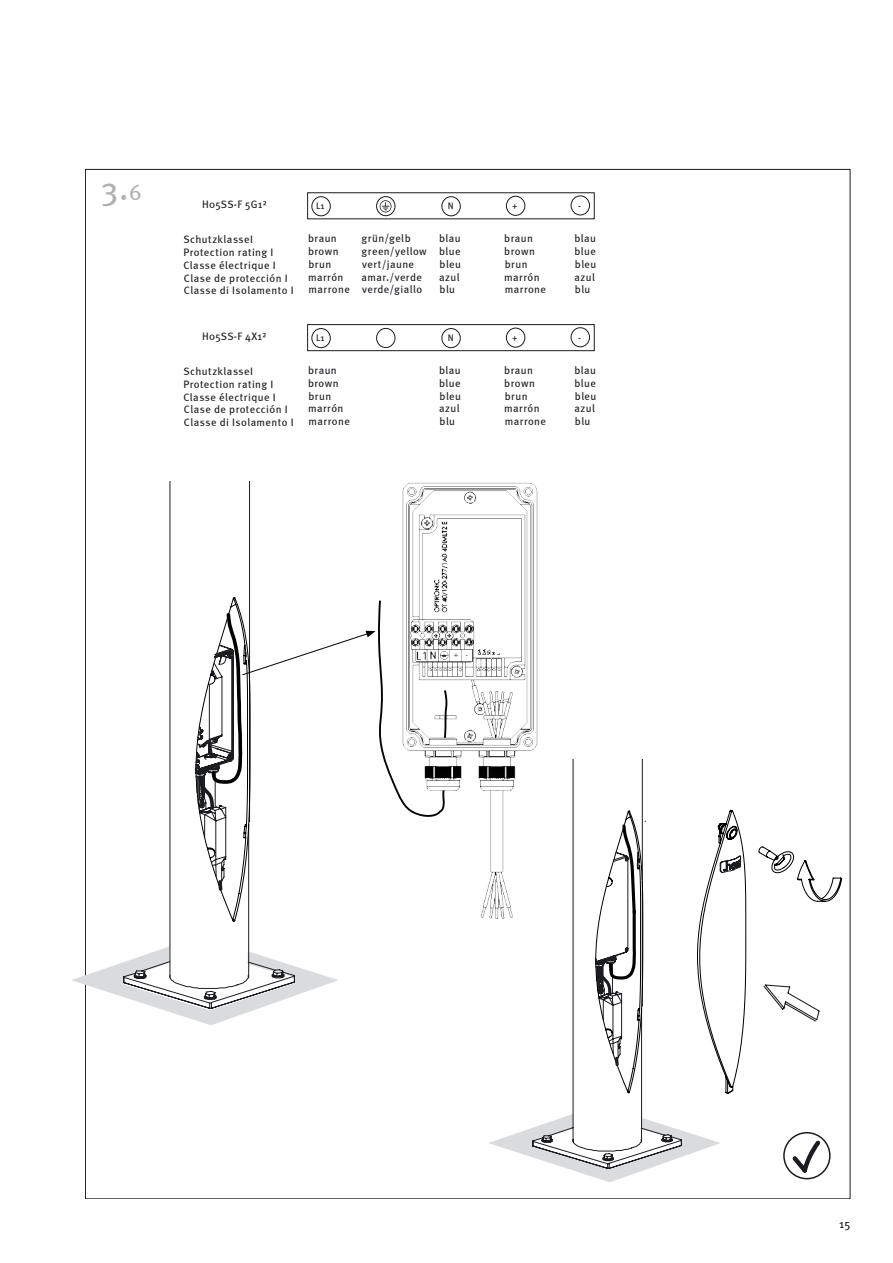
<style>
.page{position:relative;width:893px;height:1263px;background:#fff}
.page>*{position:absolute;margin:0;border:0;box-sizing:border-box;transform-origin:0 0}
.t1{font:33px "Meta";color:#aeb0b3}
.t2{font:12px "Meta";color:#1b1c20}
.t3{font:10.8px/12.9px "Meta";letter-spacing:.04em;color:#1b1c20}
.t4{font:9.45px "Meta";color:#1b1c20}
.t5{font:6.6px "Myriad Pro";color:#020202}
.s1{font-size:22.5px}
</style>
<div class="page">
<svg style="left:72px;top:929px;width:173px;height:96px"></svg>
<svg style="left:123px;top:984px;width:74px;height:25px"></svg>
<svg style="left:197px;top:984px;width:130px;height:29px"></svg>
<svg style="left:106px;top:922px;width:232px;height:62px"></svg>
<hr style="left:248px;top:824px;width:1px;height:154px;background:#1b1c20">
<img style="left:448px;top:482px;width:90px;height:436px">
<div style="left:450px;top:650px;width:11px;height:11px;background:#fff"></div>
<svg style="left:169px;top:482px;width:279px;height:440px"></svg>
<div style="left:311px;top:196px;width:20px;height:20px;border:1px solid #1b1c20;border-radius:50%"></div>
<div style="left:307px;top:192px;width:288px;height:27px;border:1px solid #1b1c20"></div>
<div style="left:441px;top:196px;width:20px;height:20px;border:1px solid #1b1c20;border-radius:50%"></div>
<div style="left:571px;top:196px;width:19px;height:19px;border:1px solid #1b1c20;border-radius:50%"></div>
<div style="left:506px;top:196px;width:19px;height:20px;border:1px solid #1b1c20;border-radius:50%"></div>
<svg style="left:378px;top:198px;width:16px;height:17px"></svg>
<svg style="left:380px;top:200px;width:11px;height:12px"></svg>
<div style="left:376px;top:196px;width:19px;height:20px;border:1px solid #1b1c20;border-radius:50%"></div>
<div style="left:311px;top:328px;width:20px;height:20px;border:1px solid #1b1c20;border-radius:50%"></div>
<div style="left:307px;top:324px;width:288px;height:27px;border:1px solid #1b1c20"></div>
<div style="left:441px;top:328px;width:20px;height:20px;border:1px solid #1b1c20;border-radius:50%"></div>
<div style="left:571px;top:327px;width:19px;height:20px;border:1px solid #1b1c20;border-radius:50%"></div>
<div style="left:506px;top:328px;width:19px;height:19px;border:1px solid #1b1c20;border-radius:50%"></div>
<div style="left:376px;top:328px;width:19px;height:20px;border:1px solid #1b1c20;border-radius:50%"></div>
<svg style="left:488px;top:760px;width:355px;height:422px"></svg>
<h1 class="t1" style="left:101px;top:170px;width:42px">3.<span class="s1">6</span></h1>
<p class="t3" style="left:202px;top:198px;width:66px">H05SS-F 5G1²</p>
<p class="t4" style="left:316px;top:200px;width:10px">L1</p>
<p class="t4" style="left:448px;top:200px;width:7px">N</p>
<p class="t4" style="left:512px;top:200px;width:7px">+</p>
<p class="t4" style="left:578px;top:200px;width:4px">-</p>
<p class="t3" style="left:183px;top:233px;width:112px">SchutzklasseI<br>Protection rating I<br>Classe électrique I<br>Clase de protección I<br>Classe di Isolamento I</p>
<p class="t3" style="left:362px;top:232px;width:67px">grün/gelb green/yellow vert/jaune amar./verde verde/giallo</p>
<p class="t3" style="left:439px;top:232px;width:23px">blau blue bleu azul blu</p>
<p class="t3" style="left:574px;top:232px;width:23px">blau blue bleu azul blu</p>
<p class="t3" style="left:308px;top:232px;width:43px">braun brown brun marrón marrone</p>
<p class="t3" style="left:504px;top:232px;width:43px">braun brown brun marrón marrone</p>
<p class="t3" style="left:202px;top:330px;width:66px">H05SS-F 4X1²</p>
<p class="t4" style="left:316px;top:332px;width:10px">L1</p>
<p class="t4" style="left:448px;top:332px;width:7px">N</p>
<p class="t4" style="left:512px;top:332px;width:7px">+</p>
<p class="t4" style="left:578px;top:332px;width:4px">-</p>
<p class="t3" style="left:183px;top:365px;width:112px">SchutzklasseI<br>Protection rating I<br>Classe électrique I<br>Clase de protección I<br>Classe di Isolamento I</p>
<p class="t3" style="left:308px;top:364px;width:43px">braun brown brun marrón marrone</p>
<p class="t3" style="left:504px;top:364px;width:43px">braun brown brun marrón marrone</p>
<p class="t3" style="left:439px;top:364px;width:23px">blau blue bleu azul blu</p>
<p class="t3" style="left:574px;top:364px;width:23px">blau blue bleu azul blu</p>
<p class="t5" style="left:454px;top:651px;width:15px">+ -</p>
<p class="t2" style="left:839px;top:1217px;width:13px">15</p>
</div>
